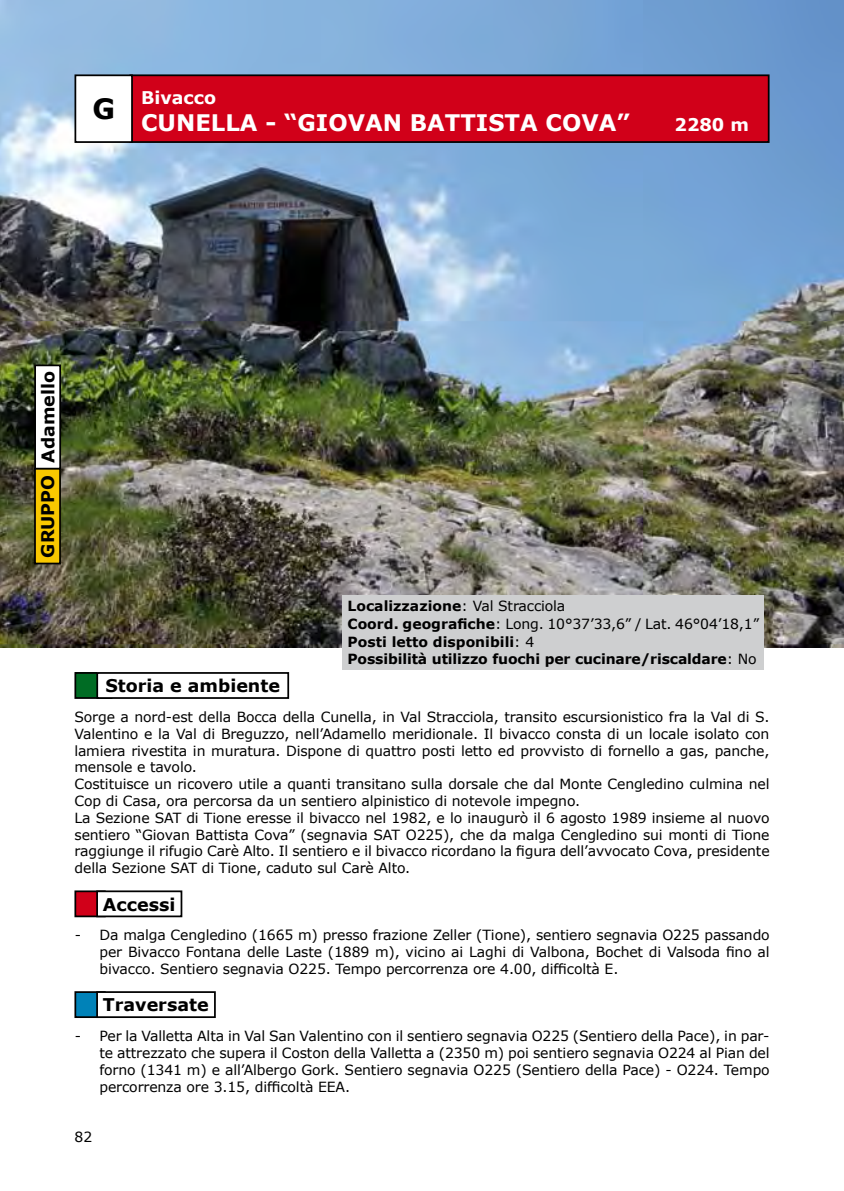
<style>
.page{position:relative;width:844px;height:1191px;background:#fff}
.page>*{position:absolute;margin:0;border:0;box-sizing:border-box;transform-origin:0 0}
.t1{font:700 28px "Verdana";color:#000}
.t2{font:700 22.75px "Verdana";color:#fff}
.t3{font:700 17.5px "Verdana";color:#000}
.t4{font:700 17.5px "Verdana";color:#fff}
.t5{font:14px/16.8px "Verdana";letter-spacing:-.01em;color:#000;text-align:justify}
.t6{font:700 14px/17.8px "Verdana";letter-spacing:-.01em;color:#000}
.s1{font-weight:400}
</style>
<div class="page">
<img style="left:0;top:0;width:843px;height:647px">
<div style="left:342px;top:595px;width:421px;height:74px;background:#cecfd0"></div>
<div style="left:130px;top:75px;width:638px;height:67px;background:#d10019"></div>
<div style="left:129px;top:74px;width:640px;height:69px;border:2px solid #000"></div>
<div style="left:75px;top:75px;width:57px;height:67px;background:#fff"></div>
<div style="left:74px;top:74px;width:59px;height:69px;border:2px solid #000"></div>
<div style="left:35px;top:365px;width:25px;height:104px;background:#fff"></div>
<div style="left:34px;top:364px;width:27px;height:105px;border:2px solid #000"></div>
<div style="left:35px;top:469px;width:25px;height:94px;background:#f9c800"></div>
<div style="left:34px;top:468px;width:27px;height:96px;border:2px solid #000"></div>
<div style="left:75px;top:673px;width:36px;height:25px;background:#006c24"></div>
<div style="left:74px;top:672px;width:38px;height:27px;border:2px solid #000"></div>
<div style="left:97px;top:673px;width:191px;height:25px;background:#fff"></div>
<div style="left:96px;top:672px;width:193px;height:27px;border:2px solid #000"></div>
<div style="left:75px;top:992px;width:30px;height:25px;background:#0082b8"></div>
<div style="left:74px;top:991px;width:32px;height:27px;border:2px solid #000"></div>
<div style="left:97px;top:992px;width:118px;height:25px;background:#fff"></div>
<div style="left:96px;top:991px;width:120px;height:27px;border:2px solid #000"></div>
<div style="left:75px;top:891px;width:30px;height:25px;background:#d10019"></div>
<div style="left:74px;top:890px;width:32px;height:27px;border:2px solid #000"></div>
<div style="left:97px;top:891px;width:84px;height:25px;background:#fff"></div>
<div style="left:96px;top:890px;width:86px;height:27px;border:2px solid #000"></div>
<h1 class="t1" style="left:92px;top:91px;width:21px">G</h1>
<p class="t4" style="left:141px;top:86px;width:76px">Bivacco</p>
<h2 class="t2" style="left:141px;top:108px;width:192px">cun ella - “giov</h2>
<h2 class="t2" style="left:365px;top:108px;width:96px">an battist</h2>
<h2 class="t2" style="left:520px;top:108px;width:44px">a cov</h2>
<h2 class="t2" style="left:598px;top:108px;width:33px">a”</h2>
<p class="t4" style="left:674px;top:113px;width:76px">2280 m</p>
<p class="t3" style="left:37px;top:463px;width:93px;rotate:-90deg">Adamello</p>
<p class="t3" style="left:37px;top:557px;width:82px;rotate:-90deg">Gruppo</p>
<p class="t3" style="left:105px;top:674px;width:176px">Storia e ambiente</p>
<p class="t6" style="left:347px;top:596px;width:413px">Localizzazione<span class="s1">: Val Stracciola<br></span>Coord. geografiche<span class="s1">: Long. 10°37’33,6” / Lat. 46°04’18,1” </span>Posti letto disponibili<span class="s1">: 4<br></span>Possibilità utilizzo fuochi per cucinare/riscaldare<span class="s1">: No</span></p>
<p class="t5" style="left:74px;top:708px;width:696px;text-align:left">Sorge a nord-est della Bocca della Cunella, in Val Stracciola, transito escursionistico fra la Val di S.<br>Valentino e la Val di Breguzzo, nell’Adamello meridionale. Il bivacco consta di un locale isolato con lamiera rivestita in muratura. Dispone di quattro posti letto ed provvisto di fornello a gas, panche, mensole e tavolo.<br>Costituisce un ricovero utile a quanti transitano sulla dorsale che dal Monte Cengledino culmina nel Cop di Casa, ora percorsa da un sentiero alpinistico di notevole impegno.<br>La Sezione SAT di Tione eresse il bivacco nel 1982, e lo inaugurò il 6 agosto 1989 insieme al nuovo sentiero “Giovan Battista Cova” (segnavia SAT O225), che da malga Cengledino sui monti di Tione raggiunge il rifugio Carè Alto. Il sentiero e il bivacco ricordano la figura dell’avvocato Cova, presidente della Sezione SAT di Tione, caduto sul Carè Alto.</p>
<p class="t3" style="left:103px;top:893px;width:74px">Accessi</p>
<p class="t5" style="left:99px;top:926px;width:671px;text-indent:-25px">- Da malga Cengledino (1665 m) presso frazione Zeller (Tione), sentiero segnavia O225 passando per Bivacco Fontana delle Laste (1889 m), vicino ai Laghi di Valbona, Bochet di Valsoda fino al bivacco. Sentiero segnavia O225. Tempo percorrenza ore 4.00, difficoltà E.</p>
<p class="t3" style="left:103px;top:993px;width:107px">Traversate</p>
<p class="t5" style="left:99px;top:1027px;width:671px;text-indent:-25px">- Per la Valletta Alta in Val San Valentino con il sentiero segnavia O225 (Sentiero della Pace), in par&shy;te attrezzato che supera il Coston della Valletta a (2350 m) poi sentiero segnavia O224 al Pian del forno (1341 m) e all’Albergo Gork. Sentiero segnavia O225 (Sentiero della Pace) - O224. Tempo percorrenza ore 3.15, difficoltà EEA.</p>
<p class="t5" style="left:74px;top:1128px;width:19px">82</p>
</div>
